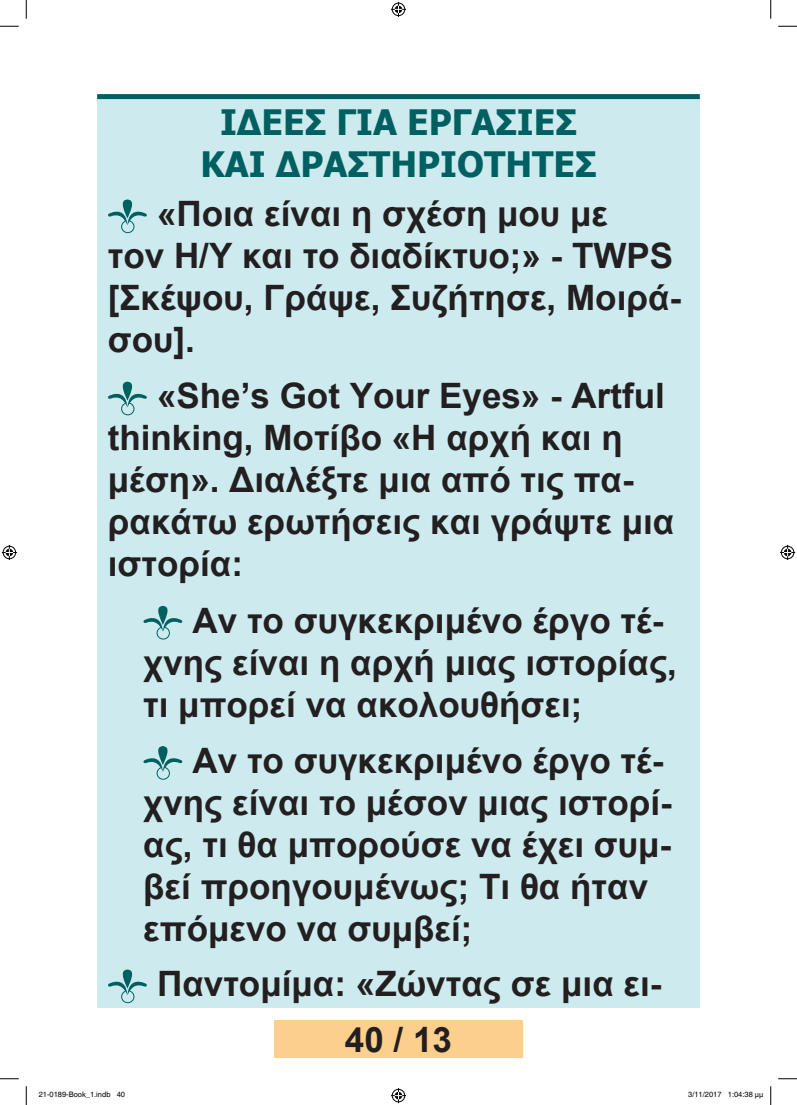
<style>
.page{position:relative;width:797px;height:1105px;background:#fff}
.page>*{position:absolute;margin:0;border:0;box-sizing:border-box;transform-origin:0 0}
.t1{font:700 35px/42px "Arial";color:#231f20}
.t2{font:700 35px/42.5px "Tahoma";color:#006061;text-align:center}
.t3{font:7.5px "Helvetica";color:#000}
</style>
<div class="page">
<div style="left:274px;top:1020px;width:248px;height:37px;background:#fdcf8c"></div>
<div style="left:97px;top:97px;width:602px;height:911px;background:#cdebef"></div>
<div style="left:97px;top:94px;width:602px;height:5px;background:#006061"></div>
<svg style="left:108px;top:199px;width:39px;height:34px"></svg>
<svg style="left:108px;top:381px;width:39px;height:34px"></svg>
<svg style="left:143px;top:605px;width:40px;height:35px"></svg>
<svg style="left:143px;top:746px;width:40px;height:34px"></svg>
<svg style="left:108px;top:969px;width:39px;height:34px"></svg>
<svg style="left:0;top:25px;width:19px;height:2px"></svg>
<svg style="left:778px;top:25px;width:19px;height:2px"></svg>
<svg style="left:0;top:1078px;width:19px;height:1px"></svg>
<svg style="left:778px;top:1078px;width:19px;height:1px"></svg>
<svg style="left:25px;top:0;width:2px;height:19px"></svg>
<svg style="left:25px;top:1086px;width:2px;height:19px"></svg>
<svg style="left:770px;top:0;width:1px;height:19px"></svg>
<svg style="left:770px;top:1086px;width:1px;height:19px"></svg>
<svg style="left:391px;top:2px;width:15px;height:15px"></svg>
<svg style="left:391px;top:1088px;width:15px;height:15px"></svg>
<svg style="left:2px;top:545px;width:15px;height:15px"></svg>
<svg style="left:780px;top:545px;width:15px;height:15px"></svg>
<p class="t2" style="left:200px;top:98px;width:397px">ΙΔΕΕΣ ΓΙΑ ΕΡΓΑΣΙΕΣ<br>ΚΑΙ ΔΡΑΣΤΗΡΙΟΤΗΤΕΣ</p>
<p class="t1" style="left:108px;top:193px;width:575px;text-indent:49px">«Ποια είναι η σχέση μου με<br>τον Η/Υ και το διαδίκτυο;» - TWPS [Σκέψου, Γράψε, Συζήτησε, Μοιρά&shy;σου].</p>
<p class="t1" style="left:108px;top:376px;width:568px;text-indent:49px">«She’s Got Your Eyes» - Artful thinking, Μοτίβο «Η αρχή και η μέση». Διαλέξτε μια από τις πα&shy;ρακάτω ερωτήσεις και γράψτε μια ιστορία:</p>
<p class="t1" style="left:143px;top:600px;width:535px;text-indent:49px">Αν το συγκεκριμένο έργο τέ&shy;χνης είναι η αρχή μιας ιστορίας, τι μπορεί να ακολουθήσει;</p>
<p class="t1" style="left:143px;top:740px;width:530px;text-indent:49px">Αν το συγκεκριμένο έργο τέ&shy;χνης είναι το μέσον μιας ιστορί&shy;ας, τι θα μπορούσε να έχει συμ&shy;βεί προηγουμένως; Τι θα ήταν επόμενο να συμβεί;</p>
<p class="t1" style="left:157px;top:963px;width:506px">Παντομίμα: «Ζώντας σε μια ει-</p>
<p class="t1" style="left:345px;top:1019px;width:109px">40 / 13</p>
<p class="t3" style="left:39px;top:1090px;width:88px">21-0189-Book_1.indb 40</p>
<p class="t3" style="left:688px;top:1090px;width:77px">3/11/2017 1:04:38 µµ</p>
</div>
